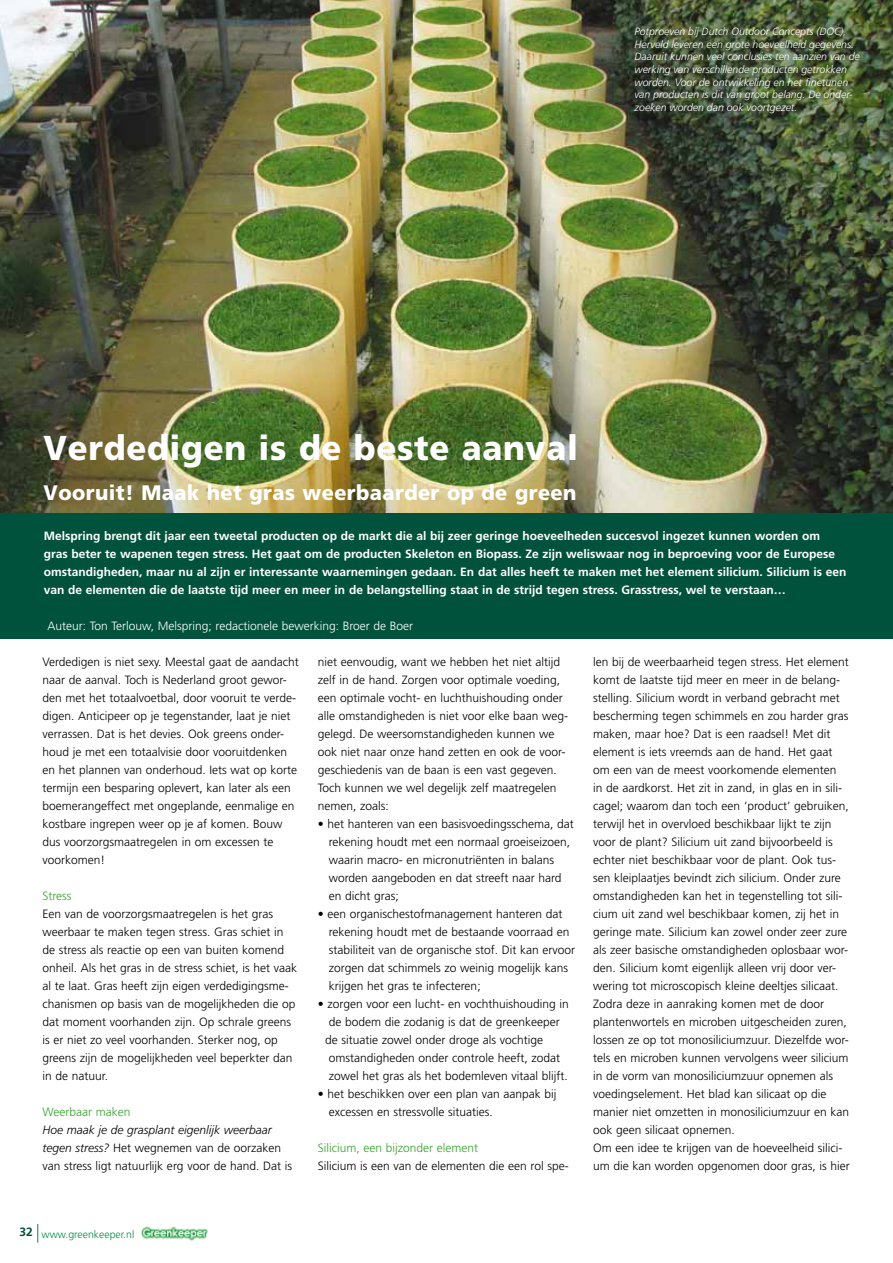
<style>
.page{position:relative;width:893px;height:1263px;background:#fff}
.page>*{position:absolute;margin:0;border:0;box-sizing:border-box;transform-origin:0 0}
.t1{font:900 34.5px "Frutiger";letter-spacing:.02em;color:#fff;scale:.95 1}
.t2{font:900 21px "Frutiger";letter-spacing:.02em;color:#fff;scale:.95 1}
.t3{font:300 12px/18px "Frutiger";color:#000}
.t4{font:700 12px/18px "Frutiger";color:#fff}
.t5{font:300 12px "Frutiger";color:#fff}
.t6{font:300 12px "Frutiger";color:#35a32c}
.t7{font:italic 300 10.5px/12.6px "Frutiger";color:#fff}
.t8{font:300 10.5px "Frutiger";color:#008b45}
.s1{font-style:italic}
.s2{font-weight:700;font-size:12px;color:#00523c}
</style>
<div class="page">
<img style="left:141px;top:1226px;width:67px;height:15px">
<svg style="left:38px;top:1224px;width:1px;height:19px"></svg>
<img style="left:0;top:0;width:893px;height:513px">
<div style="left:0;top:513px;width:893px;height:126px;background:#00523c"></div>
<p class="t7" style="left:634px;top:25px;width:227px">Potproeven bij Dutch Outdoor Concepts (DOC), Herveld leveren een grote hoeveelheid gegevens.<br>Daaruit kunnen veel conclusies ten aanzien van de werking van verschillende producten getrokken worden. Voor de ontwikkeling en het finetunen van producten is dit van groot belang. De onder&shy;zoeken worden dan ook voortgezet.</p>
<h1 class="t1" style="left:44px;top:427px;width:564px">Verdedigen is de beste aanval</h1>
<h2 class="t2" style="left:44px;top:480px;width:562px">Vooruit! Maak het gras weerbaarder op de green</h2>
<p class="t4" style="left:44px;top:527px;width:804px">Melspring brengt dit jaar een tweetal producten op de markt die al bij zeer geringe hoeveelheden succesvol ingezet kunnen worden om gras beter te wapenen tegen stress. Het gaat om de producten Skeleton en Biopass. Ze zijn weliswaar nog in beproeving voor de Europese omstandigheden, maar nu al zijn er interessante waarnemingen gedaan. En dat alles heeft te maken met het element silicium. Silicium is een van de elementen die de laatste tijd meer en meer in de belangstelling staat in de strijd tegen stress. Grasstress, wel te verstaan…</p>
<p class="t5" style="left:47px;top:619px;width:367px">Auteur: Ton Terlouw, Melspring; redactionele bewerking: Broer de Boer</p>
<p class="t3" style="left:43px;top:653px;width:258px">Verdedigen is niet sexy. Meestal gaat de aandacht naar de aanval. Toch is Nederland groot gewor&shy;den met het totaalvoetbal, door vooruit te verde&shy;digen. Anticipeer op je tegenstander, laat je niet verrassen. Dat is het devies. Ook greens onder&shy;houd je met een totaalvisie door vooruitdenken en het plannen van onderhoud. Iets wat op korte termijn een besparing oplevert, kan later als een boemerangeffect met ongeplande, eenmalige en kostbare ingrepen weer op je af komen. Bouw dus voorzorgsmaatregelen in om excessen te voorkomen!</p>
<p class="t6" style="left:43px;top:889px;width:31px">Stress</p>
<p class="t3" style="left:43px;top:905px;width:256px">Een van de voorzorgsmaatregelen is het gras weerbaar te maken tegen stress. Gras schiet in de stress als reactie op een van buiten komend onheil. Als het gras in de stress schiet, is het vaak al te laat. Gras heeft zijn eigen verdedigingsme&shy;chanismen op basis van de mogelijkheden die op dat moment voorhanden zijn. Op schrale greens is er niet zo veel voorhanden. Sterker nog, op greens zijn de mogelijkheden veel beperkter dan in de natuur.</p>
<p class="t6" style="left:43px;top:1105px;width:90px">Weerbaar maken</p>
<p class="t3" style="left:43px;top:1121px;width:251px"><span class="s1">Hoe maak je de grasplant eigenlijk weerbaar tegen stress?</span> Het wegnemen van de oorzaken van stress ligt natuurlijk erg voor de hand. Dat is</p>
<p class="t3" style="left:318px;top:653px;width:252px">niet eenvoudig, want we hebben het niet altijd zelf in de hand. Zorgen voor optimale voeding, een optimale vocht- en luchthuishouding onder alle omstandigheden is niet voor elke baan weg&shy;gelegd. De weersomstandigheden kunnen we ook niet naar onze hand zetten en ook de voor&shy;geschiedenis van de baan is een vast gegeven.<br>Toch kunnen we wel degelijk zelf maatregelen nemen, zoals:</p>
<p class="t3" style="left:329px;top:815px;width:246px;text-indent:-11px">• het hanteren van een basisvoedingsschema, dat rekening houdt met een normaal groeiseizoen, waarin macro- en micronutriënten in balans worden aangeboden en dat streeft naar hard en dicht gras;</p>
<p class="t3" style="left:329px;top:905px;width:248px;text-indent:-11px">• een organischestofmanagement hanteren dat rekening houdt met de bestaande voorraad en stabiliteit van de organische stof. Dit kan ervoor zorgen dat schimmels zo weinig mogelijk kans krijgen het gras te infecteren;</p>
<p class="t3" style="left:318px;top:995px;width:253px">• zorgen voor een lucht- en vochthuishouding in</p>
<p class="t3" style="left:329px;top:1013px;width:232px">de bodem die zodanig is dat de greenkeeper</p>
<p class="t3" style="left:325px;top:1031px;width:219px">de situatie zowel onder droge als vochtige</p>
<p class="t3" style="left:329px;top:1049px;width:233px">omstandigheden onder controle heeft, zodat</p>
<p class="t3" style="left:329px;top:1067px;width:241px">zowel het gras als het bodemleven vitaal blijft.</p>
<p class="t3" style="left:329px;top:1085px;width:229px;text-indent:-11px">• het beschikken over een plan van aanpak bij excessen en stressvolle situaties.</p>
<p class="t6" style="left:318px;top:1141px;width:162px">Silicium, een bijzonder element</p>
<p class="t3" style="left:318px;top:1157px;width:252px">Silicium is een van de elementen die een rol spe-</p>
<p class="t3" style="left:593px;top:653px;width:258px">len bij de weerbaarheid tegen stress. Het element komt de laatste tijd meer en meer in de belang&shy;stelling. Silicium wordt in verband gebracht met bescherming tegen schimmels en zou harder gras maken, maar hoe? Dat is een raadsel! Met dit element is iets vreemds aan de hand. Het gaat om een van de meest voorkomende elementen<br>in de aardkorst. Het zit in zand, in glas en in sili&shy;cagel; waarom dan toch een ‘product’ gebruiken, terwijl het in overvloed beschikbaar lijkt te zijn voor de plant? Silicium uit zand bijvoorbeeld is echter niet beschikbaar voor de plant. Ook tus&shy;sen kleiplaatjes bevindt zich silicium. Onder zure omstandigheden kan het in tegenstelling tot sili&shy;cium uit zand wel beschikbaar komen, zij het in geringe mate. Silicium kan zowel onder zeer zure als zeer basische omstandigheden oplosbaar wor&shy;den. Silicium komt eigenlijk alleen vrij door ver&shy;wering tot microscopisch kleine deeltjes silicaat.<br>Zodra deze in aanraking komen met de door plantenwortels en microben uitgescheiden zuren, lossen ze op tot monosiliciumzuur. Diezelfde wor&shy;tels en microben kunnen vervolgens weer silicium in de vorm van monosiliciumzuur opnemen als voedingselement. Het blad kan silicaat op die manier niet omzetten in monosiliciumzuur en kan ook geen silicaat opnemen.<br>Om een idee te krijgen van de hoeveelheid silici&shy;um die kan worden opgenomen door gras, is hier</p>
<p class="t8" style="left:20px;top:1228px;width:116px"><span class="s2">32</span> www.greenkeeper.nl</p>
</div>
